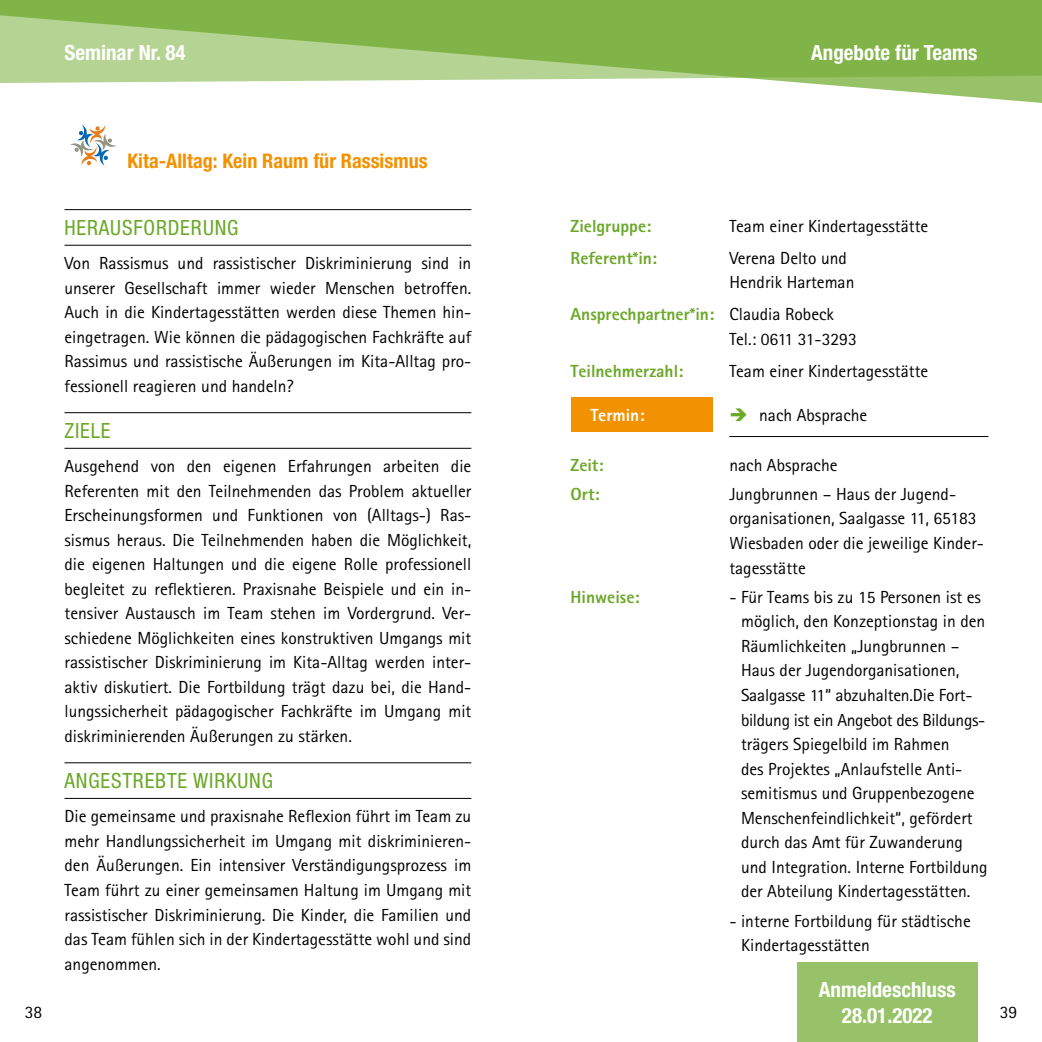
<style>
.page{position:relative;width:1042px;height:1042px;background:#fff}
.page>*{position:absolute;margin:0;border:0;box-sizing:border-box;transform-origin:0 0}
.t1{font:700 condensed 21px/26.2px "Helvetica Neue";color:#fff;text-align:center}
.t2{font:condensed 21px "Helvetica Neue";letter-spacing:.04em;color:#6ba828}
.t3{font:700 condensed 20.12px "Helvetica Neue";color:#f39200}
.t4{font:17.5px/24.5px "Rotis Sans Serif";color:#000}
.t5{font:800 17.5px "Rotis Sans Serif";color:#6ba828}
.t6{font:800 17.5px "Rotis Sans Serif";color:#fff}
.s1{font-weight:800;color:#6ba828}
.s2{color:#6ba828}
</style>
<div class="page">
<svg style="left:0;top:0;width:1042px;height:103px;fill:#81b448"></svg>
<hr style="left:64px;top:209px;width:407px;height:1px;background:#000">
<hr style="left:64px;top:245px;width:407px;height:1px;background:#000">
<hr style="left:64px;top:412px;width:407px;height:1px;background:#000">
<hr style="left:64px;top:448px;width:407px;height:1px;background:#000">
<hr style="left:64px;top:762px;width:407px;height:1px;background:#000">
<hr style="left:64px;top:798px;width:407px;height:1px;background:#000">
<hr style="left:729px;top:436px;width:259px;height:1px;background:#000">
<div style="left:570px;top:397px;width:142px;height:35px;background:#f39200"></div>
<div style="left:797px;top:962px;width:180px;height:80px;background:#97c268"></div>
<svg style="left:70px;top:125px;width:47px;height:41px"></svg>
<p class="t1" style="left:64px;top:39px;width:123px">Seminar Nr. 84</p>
<p class="t4" style="left:25px;top:999px;width:19px">38</p>
<p class="t3" style="left:127px;top:149px;width:302px">Kita-Alltag: Kein Raum für Rassismus</p>
<p class="t2" style="left:64px;top:215px;width:176px">HERAUSFORDERUNG</p>
<p class="t4" style="left:64px;top:251px;width:408px;text-align:justify">Von Rassismus und rassistischer Diskriminierung sind in unserer Gesellschaft immer wieder Menschen betroffen.<br>Auch in die Kindertagesstätten werden diese Themen hin&shy;eingetragen. Wie können die pädagogischen Fachkräfte auf Rassimus und rassistische Äußerungen im Kita-Alltag pro&shy;fessionell reagieren und handeln?</p>
<p class="t2" style="left:64px;top:418px;width:48px">ZIELE</p>
<p class="t4" style="left:64px;top:454px;width:408px;text-align:justify">Ausgehend von den eigenen Erfahrungen arbeiten die Referenten mit den Teilnehmenden das Problem aktueller Erscheinungsformen und Funktionen von (Alltags-) Ras&shy;sismus heraus. Die Teilnehmenden haben die Möglichkeit, die eigenen Haltungen und die eigene Rolle professionell begleitet zu reflektieren. Praxisnahe Beispiele und ein in&shy;tensiver Austausch im Team stehen im Vordergrund. Ver&shy;schiedene Möglichkeiten eines konstruktiven Umgangs mit rassistischer Diskriminierung im Kita-Alltag werden inter&shy;aktiv diskutiert. Die Fortbildung trägt dazu bei, die Hand&shy;lungssicherheit pädagogischer Fachkräfte im Umgang mit diskriminierenden Äußerungen zu stärken.</p>
<p class="t2" style="left:64px;top:768px;width:210px">ANGESTREBTE WIRKUNG</p>
<p class="t4" style="left:64px;top:804px;width:408px;text-align:justify">Die gemeinsame und praxisnahe Reflexion führt im Team zu mehr Handlungssicherheit im Umgang mit diskriminieren&shy;den Äußerungen. Ein intensiver Verständigungsprozess im Team führt zu einer gemeinsamen Haltung im Umgang mit rassistischer Diskriminierung. Die Kinder, die Familien und das Team fühlen sich in der Kindertagesstätte wohl und sind angenommen.</p>
<p class="t1" style="left:811px;top:39px;width:168px">Angebote für Teams</p>
<p class="t5" style="left:570px;top:215px;width:82px">Zielgruppe:</p>
<p class="t4" style="left:729px;top:214px;width:200px">Team einer Kindertagesstätte</p>
<p class="t5" style="left:570px;top:247px;width:88px">Referent*in:</p>
<p class="t4" style="left:729px;top:246px;width:127px">Verena Delto und<br>Hendrik Harteman</p>
<p class="t4" style="left:729px;top:302px;width:129px;text-indent:-159px"><span class="s1">Ansprechpartner*in:</span> Claudia Robeck<br>Tel.: 0611 31-3293</p>
<p class="t5" style="left:570px;top:360px;width:114px">Teilnehmerzahl:</p>
<p class="t4" style="left:729px;top:358px;width:200px">Team einer Kindertagesstätte</p>
<p class="t6" style="left:590px;top:404px;width:56px">Termin:</p>
<p class="t4" style="left:729px;top:403px;width:139px"><span class="s2">➔</span> nach Absprache</p>
<p class="t5" style="left:570px;top:453px;width:35px">Zeit:</p>
<p class="t4" style="left:729px;top:452px;width:110px">nach Absprache</p>
<p class="t5" style="left:570px;top:483px;width:31px">Ort:</p>
<p class="t4" style="left:729px;top:482px;width:256px">Jungbrunnen – Haus der Jugend&shy;organisationen, Saalgasse 11, 65183<br>Wiesbaden oder die jeweilige Kinder&shy;tagesstätte</p>
<p class="t5" style="left:570px;top:586px;width:71px">Hinweise:</p>
<p class="t4" style="left:741px;top:585px;width:248px;text-indent:-12px">- Für Teams bis zu 15 Personen ist es möglich, den Konzeptionstag in den Räumlichkeiten „Jungbrunnen – Haus der Jugendorganisationen, Saalgasse 11“ abzuhalten.Die Fort&shy;bildung ist ein Angebot des Bildungs&shy;trägers Spiegelbild im Rahmen<br>des Projektes „Anlaufstelle Anti&shy;semitismus und Gruppenbezogene Menschenfeindlichkeit“, gefördert durch das Amt für Zuwanderung und Integration. Interne Fortbildung der Abteilung Kindertagesstätten.</p>
<p class="t4" style="left:741px;top:908px;width:231px;text-indent:-12px">- interne Fortbildung für städtische<br>Kindertagesstätten</p>
<p class="t1" style="left:819px;top:976px;width:138px">Anmeldeschluss<br>28.01.2022</p>
<p class="t4" style="left:999px;top:999px;width:19px">39</p>
</div>
